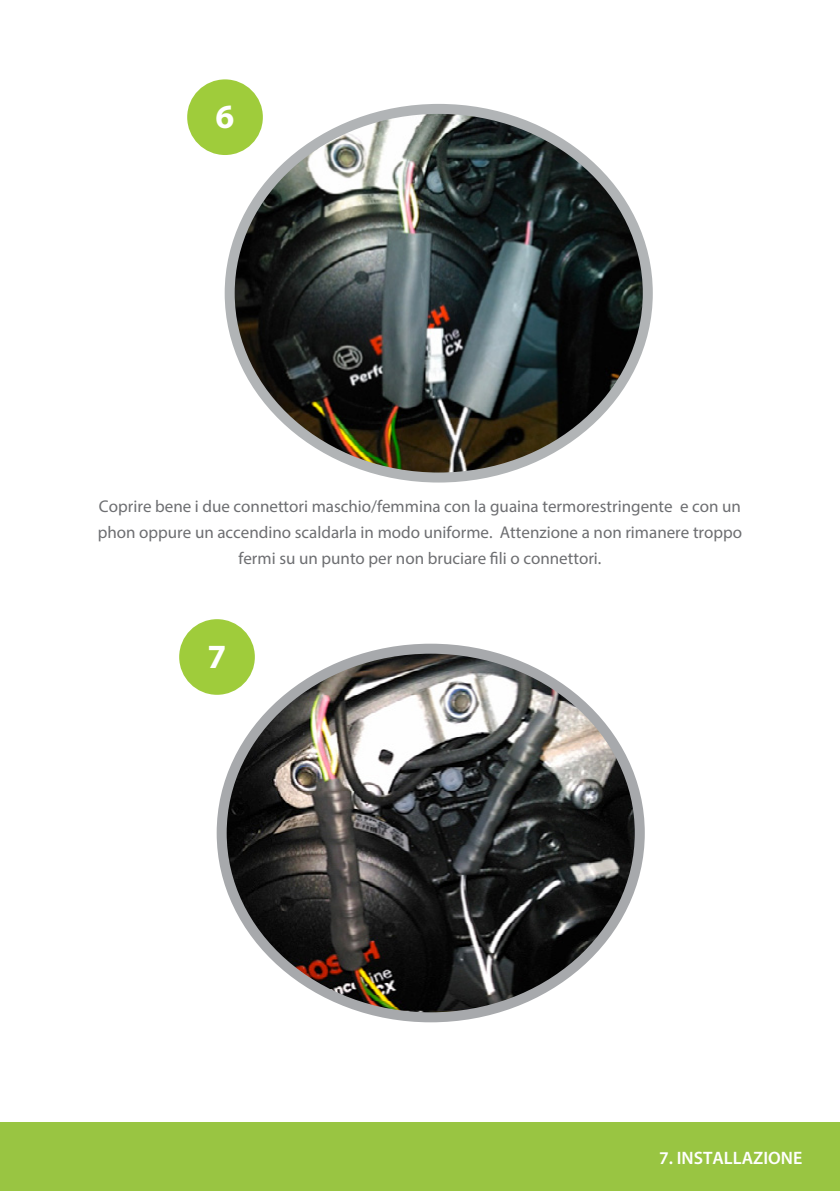
<style>
.page{position:relative;width:840px;height:1191px;background:#fff}
.page>*{position:absolute;margin:0;border:0;box-sizing:border-box;transform-origin:0 0}
.t1{font:700 34px "Myriad Pro";color:#fff}
.t2{font:600 18px "Myriad Pro";color:#fff}
.t3{font:17px/26px "Myriad Pro";color:#6d6e71;text-align:center}
</style>
<div class="page">
<div style="left:0;top:1122px;width:839px;height:69px;background:#99c542"></div>
<div style="left:187px;top:79px;width:76px;height:76px;background:#9fcc3b;border-radius:50%"></div>
<img style="left:229px;top:111px;width:418px;height:362px">
<div style="left:224px;top:104px;width:428px;height:378px;border:10px solid #b1b4b6;border-radius:50%"></div>
<div style="left:179px;top:619px;width:76px;height:76px;background:#9fcc3b;border-radius:50%"></div>
<img style="left:221px;top:648px;width:418px;height:365px">
<div style="left:216px;top:643px;width:428px;height:379px;border:10px solid #a7a9ac;border-radius:50%"></div>
<h1 class="t1" style="left:215px;top:94px;width:20px">6</h1>
<p class="t3" style="left:98px;top:493px;width:645px">Coprire bene i due connettori maschio/femmina con la guaina termorestringente e con un phon oppure un accendino scaldarla in modo uniforme. Attenzione a non rimanere troppo fermi su un punto per non bruciare fili o connettori.</p>
<h1 class="t1" style="left:207px;top:634px;width:20px">7</h1>
<p class="t2" style="left:658px;top:1146px;width:145px">7. INSTALLAZIONE</p>
</div>
